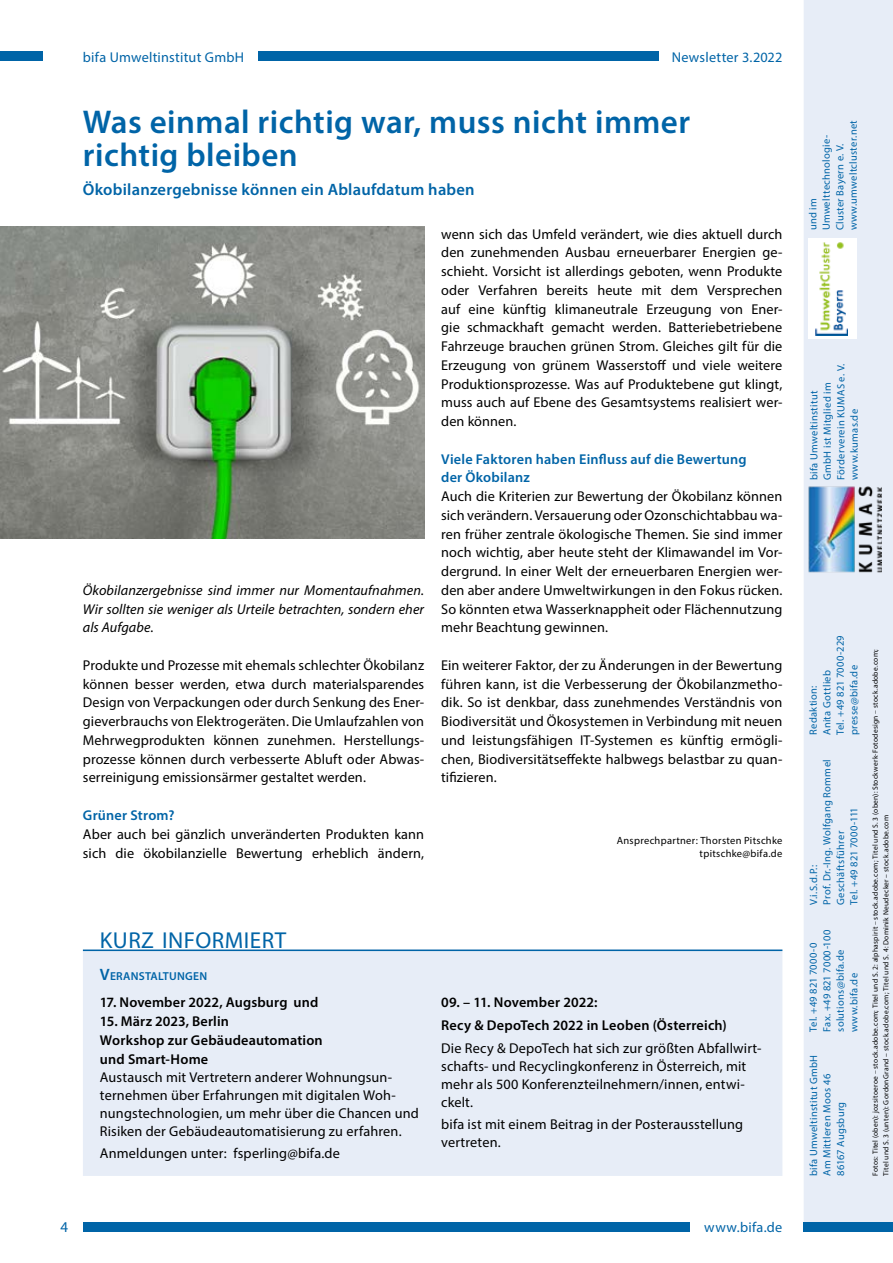
<style>
.page{position:relative;width:893px;height:1263px;background:#fff}
.page>*{position:absolute;margin:0;border:0;box-sizing:border-box;transform-origin:0 0}
.t1{font:600 33px/33px "Myriad Pro";letter-spacing:.015em;color:#0064a7}
.t2{font:23.1px "Myriad Pro";letter-spacing:.02em;color:#0064a7}
.t3{font:600 16.5px "Myriad Pro";letter-spacing:.015em;color:#0064a7}
.t4{font:15px "Myriad Pro";color:#0064a7}
.t5{font:14.25px/18.8px "Myriad Pro";letter-spacing:.01em;color:#000;text-align:justify}
.t6{font:600 14.25px/18.8px "Myriad Pro";letter-spacing:.015em;color:#000}
.t7{font:italic 14.25px/18.8px "Myriad Pro";letter-spacing:.005em;color:#000;text-align:justify}
.t8{font:600 14.25px/18.8px "Myriad Pro";letter-spacing:.015em;color:#0064a7}
.t9{font:14.25px "Myriad Pro";letter-spacing:.02em;color:#0064a7}
.t10{font:600 11.55px "Myriad Pro";letter-spacing:.02em;color:#0064a7}
.t11{font:10.5px/13.5px "Myriad Pro";letter-spacing:.025em;color:#0064a7}
.t12{font:10.5px/13.5px "Myriad Pro";letter-spacing:.03em;color:#000;text-align:right}
.t13{font:7.5px/10.5px "Myriad Pro";letter-spacing:.035em;color:#000}
.s1{font-size:16.5px}
</style>
<div class="page">
<div style="left:804px;top:0;width:89px;height:1228px;background:#e7edf7"></div>
<div style="left:83px;top:1222px;width:606px;height:10px;background:#0064a7"></div>
<img style="left:809px;top:486px;width:73px;height:87px">
<div style="left:808px;top:238px;width:49px;height:101px;background:#fff"></div>
<img style="left:816px;top:242px;width:31px;height:93px">
<div style="left:0;top:51px;width:43px;height:10px;background:#0064a7"></div>
<div style="left:258px;top:51px;width:401px;height:10px;background:#0064a7"></div>
<div style="left:804px;top:1222px;width:89px;height:10px;background:#0064a7"></div>
<div style="left:83px;top:949px;width:699px;height:227px;background:#e7edf7"></div>
<hr style="left:83px;top:949px;width:699px;height:2px;background:#0064a7">
<img style="left:0;top:227px;width:424px;height:311px">
<p class="t9" style="left:83px;top:48px;width:163px">bifa Umweltinstitut GmbH</p>
<p class="t9" style="left:672px;top:48px;width:112px">Newsletter 3.2022</p>
<h1 class="t1" style="left:83px;top:104px;width:609px">Was einmal richtig war, muss nicht immer richtig bleiben</h1>
<p class="t3" style="left:83px;top:179px;width:393px">Ökobilanzergebnisse können ein Ablaufdatum haben</p>
<p class="t5" style="left:441px;top:224px;width:343px">wenn sich das Umfeld verändert, wie dies aktuell durch den zunehmenden Ausbau erneuerbarer Energien ge&shy;schieht. Vorsicht ist allerdings geboten, wenn Produkte oder Verfahren bereits heute mit dem Versprechen auf eine künftig klimaneutrale Erzeugung von Ener&shy;gie schmackhaft gemacht werden. Batteriebetriebene Fahrzeuge brauchen grünen Strom. Gleiches gilt für die Erzeugung von grünem Wasserstoff und viele weitere Produktionsprozesse. Was auf Produktebene gut klingt, muss auch auf Ebene des Gesamtsystems realisiert wer&shy;den können.</p>
<p class="t8" style="left:441px;top:449px;width:307px">Viele Faktoren haben Einfluss auf die Bewertung der Ökobilanz</p>
<p class="t5" style="left:441px;top:487px;width:343px">Auch die Kriterien zur Bewertung der Ökobilanz können sich verändern. Versauerung oder Ozonschichtabbau wa&shy;ren früher zentrale ökologische Themen. Sie sind immer noch wichtig, aber heute steht der Klimawandel im Vor&shy;dergrund. In einer Welt der erneuerbaren Energien wer&shy;den aber andere Umweltwirkungen in den Fokus rücken.<br>So könnten etwa Wasserknappheit oder Flächennutzung mehr Beachtung gewinnen.</p>
<p class="t5" style="left:441px;top:655px;width:343px">Ein weiterer Faktor, der zu Änderungen in der Bewertung führen kann, ist die Verbesserung der Ökobilanzmetho&shy;dik. So ist denkbar, dass zunehmendes Verständnis von Biodiversität und Ökosystemen in Verbindung mit neuen und leistungsfähigen IT-Systemen es künftig ermögli&shy;chen, Biodiversitätseffekte halbwegs belastbar zu quan&shy;tifizieren.</p>
<p class="t7" style="left:83px;top:580px;width:343px">Ökobilanzergebnisse sind immer nur Momentaufnahmen.<br>Wir sollten sie weniger als Urteile betrachten, sondern eher als Aufgabe.</p>
<p class="t5" style="left:83px;top:655px;width:343px">Produkte und Prozesse mit ehemals schlechter Ökobilanz können besser werden, etwa durch materialsparendes Design von Verpackungen oder durch Senkung des Ener&shy;gieverbrauchs von Elektrogeräten. Die Umlaufzahlen von Mehrwegprodukten können zunehmen. Herstellungs&shy;prozesse können durch verbesserte Abluft oder Abwas&shy;serreinigung emissionsärmer gestaltet werden.</p>
<p class="t8" style="left:83px;top:805px;width:93px">Grüner Strom?</p>
<p class="t5" style="left:83px;top:824px;width:343px">Aber auch bei gänzlich unveränderten Produkten kann sich die ökobilanzielle Bewertung erheblich ändern,</p>
<p class="t12" style="left:617px;top:833px;width:167px">Ansprechpartner: Thorsten Pitschke tpitschke@bifa.de</p>
<h2 class="t2" style="left:100px;top:926px;width:188px">KURZ INFORMIERT</h2>
<p class="t10" style="left:100px;top:969px;width:109px"><span class="s1">V</span>ERANSTALTUNGEN</p>
<p class="t6" style="left:100px;top:993px;width:220px">17. November 2022, Augsburg und</p>
<p class="t6" style="left:100px;top:1012px;width:224px">15. März 2023, Berlin<br>Workshop zur Gebäudeautomation und Smart-Home</p>
<p class="t5" style="left:100px;top:1068px;width:321px;line-height:18px;text-align:left">Austausch mit Vertretern anderer Wohnungsun&shy;ternehmen über Erfahrungen mit digitalen Woh&shy;nungstechnologien, um mehr über die Chancen und Risiken der Gebäudeautomatisierung zu erfahren.</p>
<p class="t5" style="left:100px;top:1143px;width:242px">Anmeldungen unter: fsperling@bifa.de</p>
<p class="t6" style="left:441px;top:991px;width:287px;line-height:23px">09. – 11. November 2022:<br>Recy &amp; DepoTech 2022 in Leoben (Österreich)</p>
<p class="t5" style="left:441px;top:1038px;width:322px;line-height:18px;text-align:left">Die Recy &amp; DepoTech hat sich zur größten Abfallwirt&shy;schafts- und Recyclingkonferenz in Österreich, mit mehr als 500 Konferenzteilnehmern/innen, entwi&shy;ckelt.</p>
<p class="t5" style="left:441px;top:1115px;width:304px;line-height:18px">bifa ist mit einem Beitrag in der Posterausstellung vertreten.</p>
<p class="t4" style="left:61px;top:1218px;width:9px">4</p>
<p class="t9" style="left:704px;top:1219px;width:80px">www.bifa.de</p>
<p class="t11" style="left:806px;top:230px;width:112px;rotate:-90deg">und im<br>Umwelttechnologie-<br>Cluster Bayern e. V. www.umweltcluster.net</p>
<p class="t11" style="left:807px;top:480px;width:118px;rotate:-90deg">bifa Umweltinstitut<br>GmbH ist Mitglied im<br>Förderverein KUMAS e. V. www.kumas.de</p>
<p class="t11" style="left:806px;top:735px;width:101px;rotate:-90deg">Redaktion:<br>Anita Gottlieb<br>Tel. +49 821 7000-229 presse@bifa.de</p>
<p class="t11" style="left:807px;top:905px;width:147px;rotate:-90deg">V.i.S.d.P.:<br>Prof. Dr.-Ing. Wolfgang Rommel<br>Geschäftsführer<br>Tel. +49 821 7000-111</p>
<p class="t11" style="left:806px;top:1032px;width:103px;rotate:-90deg">Tel. +49 821 7000-0<br>Fax. +49 821 7000-100 solutions@bifa.de www.bifa.de</p>
<p class="t11" style="left:807px;top:1176px;width:123px;rotate:-90deg">bifa Umweltinstitut GmbH<br>Am Mittleren Moos 46<br>86167 Augsburg</p>
<p class="t13" style="left:870px;top:1176px;width:528px;rotate:-90deg">Fotos: Titel (oben): jozsitoeroe – stock.adobe.com; Titel und S. 2: alphaspirit – stock.adobe.com; Titel und S. 3 (oben): Stockwerk-Fotodesign – stock.adobe.com;<br>Titel und S. 3 (unten): GordonGrand – stock.adobe.com; Titel und S. 4: Dominik Neudecker – stock.adobe.com</p>
</div>
